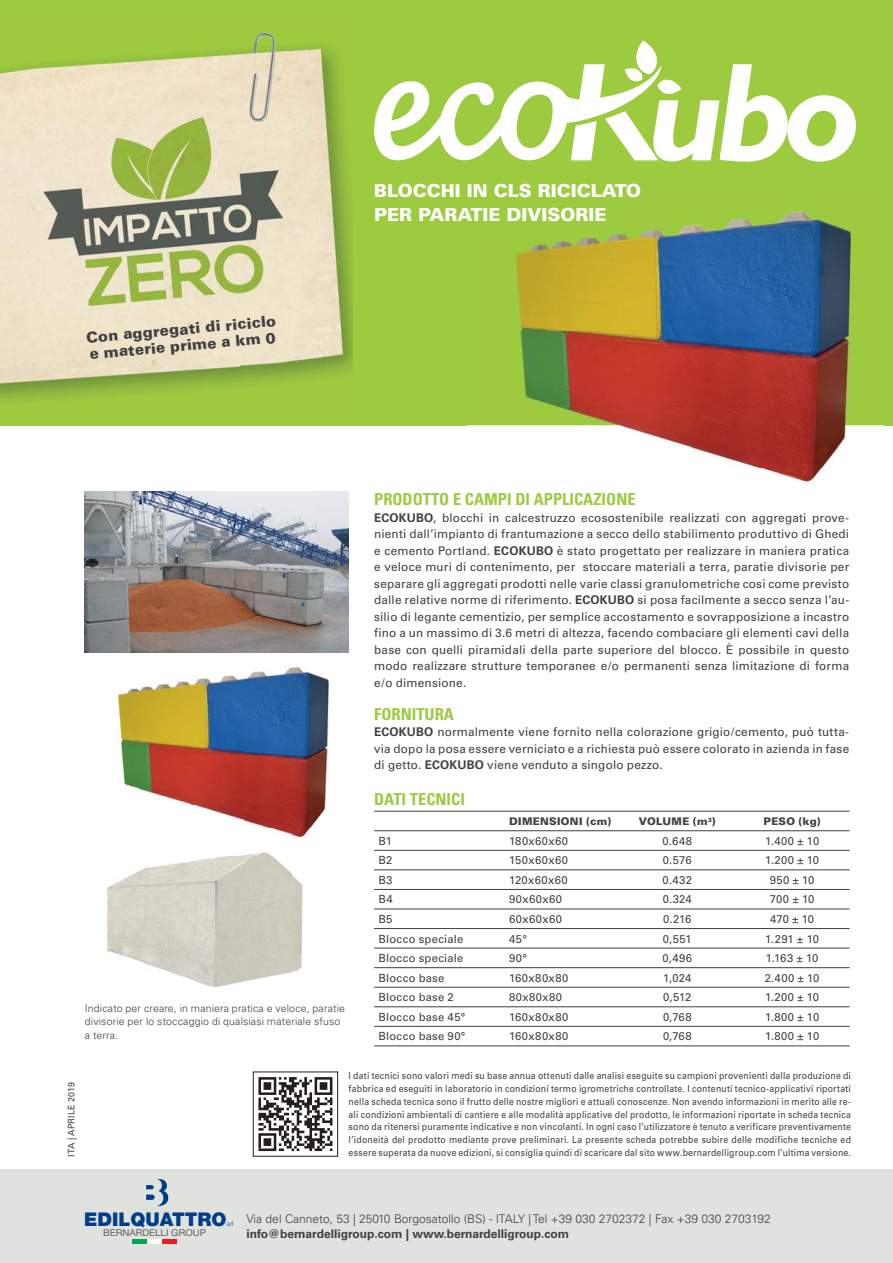
<style>
.page{position:relative;width:893px;height:1263px;background:#fff}
.page>*{position:absolute;margin:0;border:0;box-sizing:border-box;transform-origin:0 0}
.t1{font:900 18.9px "Helvetica Neue";color:#023e88}
.t2{font:900 18px/24px "Univers";color:#fff}
.t3{font:700 condensed 16.5px "Univers LT Std";color:#9ccb40}
.t4{font:900 15px/16.5px "Univers";color:#404041}
.t5{font:12px/16.5px "Univers";letter-spacing:.015em;color:#404041;text-align:justify}
.t6{font:300 12px "Univers";color:#404041}
.t7{font:700 12px "Univers";color:#404041}
.t8{font:11.25px "Univers";letter-spacing:.03em;color:#404041}
.t9{font:300 10.5px/13.5px "Univers";letter-spacing:.015em;color:#404041}
.t10{font:900 10.5px "Univers";letter-spacing:.03em;color:#404041}
.t11{font:9.75px/12.9px "Univers";letter-spacing:.025em;color:#404041;text-align:justify;scale:.89 1}
.t12{font:9.3px "Helvetica Neue";color:#5e5f61;scale:1.04 1}
.t13{font:9px "Univers";letter-spacing:.02em;color:#404041}
.t14{font:300 6.6px "Helvetica Neue";color:#023e88}
.s1{font-weight:700}
</style>
<div class="page">
<div style="left:0;top:1169px;width:892px;height:94px;background:#e0e2de"></div>
<svg style="left:146px;top:1179px;width:22px;height:27px"></svg>
<hr style="left:132px;top:1240px;width:15px;height:4px;background:#00a650">
<hr style="left:147px;top:1240px;width:15px;height:4px;background:#fff">
<hr style="left:162px;top:1240px;width:14px;height:4px;background:#ed1c24">
<div style="left:0;top:0;width:892px;height:425px;background:#9ccb40"></div>
<img style="left:0;top:30px;width:353px;height:396px">
<svg style="left:374px;top:40px;width:481px;height:122px"></svg>
<img style="left:468px;top:425px;width:415px;height:59px">
<img style="left:515px;top:234px;width:108px;height:191px">
<img style="left:623px;top:210px;width:231px;height:215px">
<hr style="left:374px;top:850px;width:475px;height:1px;background:#404041">
<hr style="left:374px;top:870px;width:475px;height:1px;background:#404041">
<hr style="left:374px;top:889px;width:475px;height:1px;background:#404041">
<hr style="left:374px;top:909px;width:475px;height:1px;background:#404041">
<hr style="left:374px;top:928px;width:475px;height:1px;background:#404041">
<hr style="left:374px;top:948px;width:475px;height:1px;background:#404041">
<hr style="left:374px;top:967px;width:475px;height:1px;background:#404041">
<hr style="left:374px;top:987px;width:475px;height:1px;background:#404041">
<hr style="left:374px;top:1007px;width:475px;height:1px;background:#404041">
<hr style="left:374px;top:1026px;width:475px;height:1px;background:#404041">
<hr style="left:374px;top:1046px;width:475px;height:1px;background:#404041">
<hr style="left:374px;top:811px;width:475px;height:1px;background:#404041">
<hr style="left:374px;top:831px;width:475px;height:1px;background:#404041">
<svg style="left:258px;top:1077px;width:74px;height:74px"></svg>
<div style="left:253px;top:1072px;width:85px;height:85px;border:1px solid #231f20"></div>
<img style="left:85px;top:491px;width:263px;height:162px">
<img style="left:118px;top:666px;width:212px;height:140px">
<img style="left:196px;top:806px;width:100px;height:22px">
<img style="left:296px;top:806px;width:30px;height:22px">
<img style="left:107px;top:828px;width:203px;height:160px">
<p class="t4" style="left:86px;top:330px;width:192px;rotate:-5deg">Con aggregati di riciclo e materie prime a km 0</p>
<h2 class="t2" style="left:374px;top:180px;width:268px">BLOCCHI IN CLS RICICLATO<br>PER PARATIE DIVISORIE</h2>
<p class="t9" style="left:85px;top:1002px;width:261px">Indicato per creare, in maniera pratica e veloce, paratie divisorie per lo stoccaggio di qualsiasi materiale sfuso a terra.</p>
<h3 class="t3" style="left:374px;top:492px;width:263px">PRODOTTO E CAMPI DI APPLICAZIONE</h3>
<p class="t5" style="left:374px;top:510px;width:476px"><span class="s1">ECOKUBO</span>, blocchi in calcestruzzo ecosostenibile realizzati con aggregati prove&shy;nienti dall’impianto di frantumazione a secco dello stabilimento produttivo di Ghedi e cemento Portland. <span class="s1">ECOKUBO</span> è stato progettato per realizzare in maniera pratica e veloce muri di contenimento, per stoccare materiali a terra, paratie divisorie per separare gli aggregati prodotti nelle varie classi granulometriche così come previsto dalle relative norme di riferimento. <span class="s1">ECOKUBO</span> si posa facilmente a secco senza l’au&shy;silio di legante cementizio, per semplice accostamento e sovrapposizione a incastro fino a un massimo di 3.6 metri di altezza, facendo combaciare gli elementi cavi della base con quelli piramidali della parte superiore del blocco. È possibile in questo modo realizzare strutture temporanee e/o permanenti senza limitazione di forma e/o dimensione.</p>
<h3 class="t3" style="left:374px;top:706px;width:81px">FORNITURA</h3>
<p class="t5" style="left:374px;top:725px;width:476px"><span class="s1">ECOKUBO</span> normalmente viene fornito nella colorazione grigio/cemento, può tutta&shy;via dopo la posa essere verniciato e a richiesta può essere colorato in azienda in fase di getto. <span class="s1">ECOKUBO</span> viene venduto a singolo pezzo.</p>
<h3 class="t3" style="left:374px;top:791px;width:92px">DATI TECNICI</h3>
<p class="t10" style="left:509px;top:818px;width:103px">DIMENSIONI (cm)</p>
<p class="t10" style="left:639px;top:818px;width:78px">VOLUME (m<sup>3</sup>)</p>
<p class="t10" style="left:763px;top:818px;width:59px">PESO (kg)</p>
<p class="t8" style="left:378px;top:837px;width:15px">B1</p>
<p class="t8" style="left:509px;top:837px;width:60px">180x60x60</p>
<p class="t8" style="left:662px;top:837px;width:31px">0.648</p>
<p class="t8" style="left:765px;top:837px;width:56px">1.400 ± 10</p>
<p class="t8" style="left:378px;top:856px;width:15px">B2</p>
<p class="t8" style="left:509px;top:856px;width:60px">150x60x60</p>
<p class="t8" style="left:663px;top:856px;width:30px">0.576</p>
<p class="t8" style="left:765px;top:856px;width:56px">1.200 ± 10</p>
<p class="t8" style="left:378px;top:876px;width:16px">B3</p>
<p class="t8" style="left:509px;top:876px;width:60px">120x60x60</p>
<p class="t8" style="left:662px;top:876px;width:31px">0.432</p>
<p class="t8" style="left:769px;top:876px;width:46px">950 ± 10</p>
<p class="t8" style="left:378px;top:895px;width:16px">B4</p>
<p class="t8" style="left:509px;top:895px;width:54px">90x60x60</p>
<p class="t8" style="left:662px;top:895px;width:30px">0.324</p>
<p class="t8" style="left:770px;top:895px;width:46px">700 ± 10</p>
<p class="t8" style="left:378px;top:915px;width:16px">B5</p>
<p class="t8" style="left:509px;top:915px;width:54px">60x60x60</p>
<p class="t8" style="left:663px;top:915px;width:30px">0.216</p>
<p class="t8" style="left:770px;top:915px;width:46px">470 ± 10</p>
<p class="t8" style="left:378px;top:934px;width:87px">Blocco speciale</p>
<p class="t8" style="left:509px;top:934px;width:19px">45°</p>
<p class="t8" style="left:663px;top:934px;width:30px">0,551</p>
<p class="t8" style="left:765px;top:934px;width:55px">1.291 ± 10</p>
<p class="t8" style="left:378px;top:954px;width:87px">Blocco speciale</p>
<p class="t8" style="left:509px;top:954px;width:19px">90°</p>
<p class="t8" style="left:662px;top:954px;width:31px">0,496</p>
<p class="t8" style="left:765px;top:954px;width:54px">1.163 ± 10</p>
<p class="t8" style="left:378px;top:974px;width:68px">Blocco base</p>
<p class="t8" style="left:509px;top:974px;width:60px">160x80x80</p>
<p class="t8" style="left:663px;top:974px;width:30px">1,024</p>
<p class="t8" style="left:764px;top:974px;width:56px">2.400 ± 10</p>
<p class="t8" style="left:378px;top:993px;width:77px">Blocco base 2</p>
<p class="t8" style="left:509px;top:993px;width:54px">80x80x80</p>
<p class="t8" style="left:663px;top:993px;width:29px">0,512</p>
<p class="t8" style="left:765px;top:993px;width:56px">1.200 ± 10</p>
<p class="t8" style="left:378px;top:1013px;width:88px">Blocco base 45°</p>
<p class="t8" style="left:509px;top:1013px;width:60px">160x80x80</p>
<p class="t8" style="left:663px;top:1013px;width:30px">0,768</p>
<p class="t8" style="left:765px;top:1013px;width:56px">1.800 ± 10</p>
<p class="t8" style="left:378px;top:1032px;width:88px">Blocco base 90°</p>
<p class="t8" style="left:509px;top:1032px;width:60px">160x80x80</p>
<p class="t8" style="left:663px;top:1032px;width:30px">0,768</p>
<p class="t8" style="left:765px;top:1032px;width:56px">1.800 ± 10</p>
<p class="t13" style="left:68px;top:1157px;width:76px;rotate:-90deg">ITA | APRILE 2019</p>
<p class="t11" style="left:348px;top:1070px;width:566px">I dati tecnici sono valori medi su base annua ottenuti dalle analisi eseguite su campioni provenienti dalla produzione di fabbrica ed eseguiti in laboratorio in condizioni termo igrometriche controllate. I contenuti tecnico-applicativi riportati nella scheda tecnica sono il frutto delle nostre migliori e attuali conoscenze. Non avendo informazioni in merito alle re&shy;ali condizioni ambientali di cantiere e alle modalità applicative del prodotto, le informazioni riportate in scheda tecnica sono da ritenersi puramente indicative e non vincolanti. In ogni caso l’utilizzatore è tenuto a verificare preventivamente l’idoneità del prodotto mediante prove preliminari. La presente scheda potrebbe subire delle modifiche tecniche ed essere superata da nuove edizioni, si consiglia quindi di scaricare dal sito www.bernardelligroup.com l’ultima versione.</p>
<h1 class="t1" style="left:84px;top:1213px;width:144px">EDILQUATTRO</h1>
<p class="t14" style="left:227px;top:1222px;width:8px">srl</p>
<p class="t12" style="left:103px;top:1230px;width:101px">BERNARDELLI GROUP</p>
<p class="t6" style="left:246px;top:1214px;width:526px">Via del Canneto, 53 | 25010 Borgosatollo (BS) - ITALY | Tel +39 030 2702372 | Fax +39 030 2703192</p>
<p class="t7" style="left:246px;top:1229px;width:324px">info@bernardelligroup.com | www.bernardelligroup.com</p>
</div>
